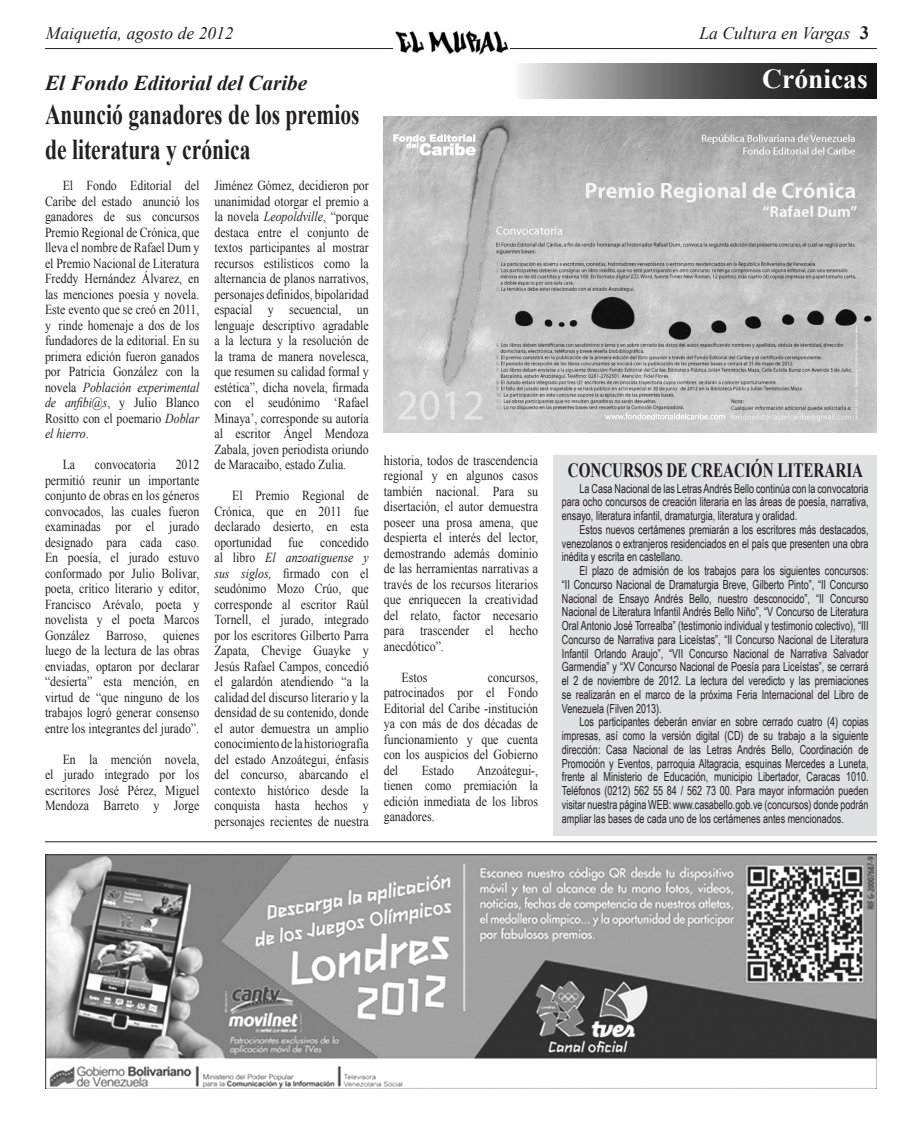
<style>
.page{position:relative;width:922px;height:1134px;background:#fff}
.page>*{position:absolute;margin:0;border:0;box-sizing:border-box;transform-origin:0 0}
.t1{font:700 28.75px "Times New Roman";color:#231f20;scale:.75 1}
.t2{font:700 27.5px "Times New Roman";color:#fff}
.t3{font:italic 700 21.25px "Times New Roman";color:#231f20}
.t4{font:700 20.25px "Times New Roman";color:#231f20;scale:.74 1}
.t5{font:700 18.75px "Times New Roman";color:#231f20}
.t6{font:italic 17.5px "Times New Roman";color:#231f20}
.t7{font:13.75px/15.5px "Times New Roman";color:#231f20;text-align:justify;scale:.86 1}
.t8{font:13.75px/15.5px "Times New Roman";color:#231f20;text-align:justify;scale:.87 1}
.t9{font:12.5px/13.8px "Arial Narrow";color:#231f20;text-align:justify;scale:.88 1}
.s1{font-style:italic}
</style>
<div class="page">
<hr style="left:45px;top:48px;width:831px;height:1px;background:#231f20">
<img style="left:393px;top:30px;width:116px;height:25px">
<div style="left:553px;top:455px;width:323px;height:381px;background:#e0e1e3"></div>
<img style="left:519px;top:64px;width:357px;height:34px">
<img style="left:45px;top:854px;width:831px;height:235px">
<hr style="left:45px;top:841px;width:831px;height:1px;background:#231f20">
<img style="left:384px;top:116px;width:492px;height:316px">
<p class="t6" style="left:46px;top:21px;width:189px">Maiquetía, agosto de 2012</p>
<p class="t6" style="left:699px;top:21px;width:152px">La Cultura en Vargas</p>
<p class="t5" style="left:859px;top:20px;width:11px">3</p>
<p class="t2" style="left:762px;top:60px;width:107px">Crónicas</p>
<p class="t3" style="left:45px;top:68px;width:264px">El Fondo Editorial del Caribe</p>
<p class="t1" style="left:45px;top:95px;width:421px">Anunció ganadores de los premios</p>
<p class="t1" style="left:45px;top:129px;width:275px">de literatura y crónica</p>
<p class="t7" style="left:214px;top:178px;width:181px">Jiménez Gómez, decidieron por unanimidad otorgar el premio a la novela <span class="s1">Leopoldville</span>, “porque destaca entre el conjunto de textos participantes al mostrar recursos estilísticos como la alternancia de planos narrativos, personajes definidos, bipolaridad espacial y secuencial, un lenguaje descriptivo agradable a la lectura y la resolución de la trama de manera novelesca, que resumen su calidad formal y estética”, dicha novela, firmada con el seudónimo ‘Rafael Minaya’, corresponde su autoría al escritor Ángel Mendoza Zabala, joven periodista oriundo de Maracaibo, estado Zulia.</p>
<p class="t7" style="left:214px;top:488px;width:181px;text-indent:18px">El Premio Regional de Crónica, que en 2011 fue declarado desierto, en esta oportunidad fue concedido al libro <span class="s1">El anzoatiguense y sus siglos,</span> firmado con el seudónimo Mozo Crúo, que corresponde al escritor Raúl Tornell, el jurado, integrado por los escritores Gilberto Parra Zapata, Chevige Guayke y Jesús Rafael Campos, concedió el galardón atendiendo “a la calidad del discurso literario y la densidad de su contenido, donde el autor demuestra un amplio conocimiento de la historiografía del estado Anzoátegui, énfasis del concurso, abarcando el contexto histórico desde la conquista hasta hechos y personajes recientes de nuestra</p>
<p class="t7" style="left:45px;top:178px;width:181px;text-indent:18px">El Fondo Editorial del Caribe del estado anunció los ganadores de sus concursos Premio Regional de Crónica, que lleva el nombre de Rafael Dum y el Premio Nacional de Literatura Freddy Hernández Álvarez, en las menciones poesía y novela.<br>Este evento que se creó en 2011, y rinde homenaje a dos de los fundadores de la editorial. En su primera edición fueron ganados por Patricia González con la novela <span class="s1">Población experimental de anfibi@s</span>, y Julio Blanco Rositto con el poemario <span class="s1">Doblar el hierro</span>.</p>
<p class="t7" style="left:63px;top:457px;width:16px">La</p>
<p class="t7" style="left:95px;top:457px;width:73px">convocatoria</p>
<p class="t8" style="left:384px;top:452px;width:179px">historia, todos de trascendencia regional y en algunos casos también nacional. Para su disertación, el autor demuestra poseer una prosa amena, que despierta el interés del lector, demostrando además dominio de las herramientas narrativas a través de los recursos literarios que enriquecen la creatividad del relato, factor necesario para trascender el hecho anecdótico”.</p>
<p class="t8" style="left:401px;top:669px;width:31px">Estos</p>
<p class="t4" style="left:567px;top:456px;width:400px">CONCURSOS DE CREACIÓN LITERARIA</p>
<p class="t7" style="left:45px;top:457px;width:181px;text-indent:131px">2012 permitió reunir un importante conjunto de obras en los géneros convocados, las cuales fueron examinadas por el jurado designado para cada caso.<br>En poesía, el jurado estuvo conformado por Julio Bolívar, poeta, crítico literario y editor, Francisco Arévalo, poeta y novelista y el poeta Marcos González Barroso, quienes luego de la lectura de las obras enviadas, optaron por declarar “desierta” esta mención, en virtud de “que ninguno de los trabajos logró generar consenso entre los integrantes del jurado”.</p>
<p class="t7" style="left:45px;top:751px;width:181px;text-indent:18px">En la mención novela, el jurado integrado por los escritores José Pérez, Miguel Mendoza Barreto y Jorge</p>
<p class="t9" style="left:561px;top:481px;width:350px;text-indent:18px">La Casa Nacional de las Letras Andrés Bello continúa con la convocatoria para ocho concursos de creación literaria en las áreas de poesía, narrativa, ensayo, literatura infantil, dramaturgia, literatura y oralidad.</p>
<p class="t9" style="left:561px;top:522px;width:350px;text-indent:18px">Estos nuevos certámenes premiarán a los escritores más destacados, venezolanos o extranjeros residenciados en el país que presenten una obra inédita y escrita en castellano.</p>
<p class="t9" style="left:561px;top:563px;width:350px;text-indent:18px">El plazo de admisión de los trabajos para los siguientes concursos: “II Concurso Nacional de Dramaturgia Breve, Gilberto Pinto”, “II Concurso Nacional de Ensayo Andrés Bello, nuestro desconocido”, “II Concurso Nacional de Literatura Infantil Andrés Bello Niño”, “V Concurso de Literatura Oral Antonio José Torrealba” (testimonio individual y testimonio colectivo), “III Concurso de Narrativa para Liceístas”, “II Concurso Nacional de Literatura Infantil Orlando Araujo”, “VII Concurso Nacional de Narrativa Salvador Garmendia” y “XV Concurso Nacional de Poesía para Liceístas”, se cerrará el 2 de noviembre de 2012. La lectura del veredicto y las premiaciones se realizarán en el marco de la próxima Feria Internacional del Libro de Venezuela (Filven 2013).</p>
<p class="t9" style="left:561px;top:715px;width:350px;text-indent:18px">Los participantes deberán enviar en sobre cerrado cuatro (4) copias impresas, así como la versión digital (CD) de su trabajo a la siguiente dirección: Casa Nacional de las Letras Andrés Bello, Coordinación de Promoción y Eventos, parroquia Altagracia, esquinas Mercedes a Luneta, frente al Ministerio de Educación, municipio Libertador, Caracas 1010.<br>Teléfonos (0212) 562 55 84 / 562 73 00. Para mayor información pueden visitar nuestra página WEB: www.casabello.gob.ve (concursos) donde podrán ampliar las bases de cada uno de los certámenes antes mencionados.</p>
<p class="t7" style="left:384px;top:669px;width:181px;text-indent:104px">concursos, patrocinados por el Fondo Editorial del Caribe -institución ya con más de dos décadas de funcionamiento y que cuenta con los auspicios del Gobierno del</p>
<p class="t7" style="left:384px;top:762px;width:181px;text-indent:93px">Anzoátegui-, tienen como premiación la edición inmediata de los libros ganadores.</p>
<p class="t7" style="left:421px;top:762px;width:39px">Estado</p>
</div>
